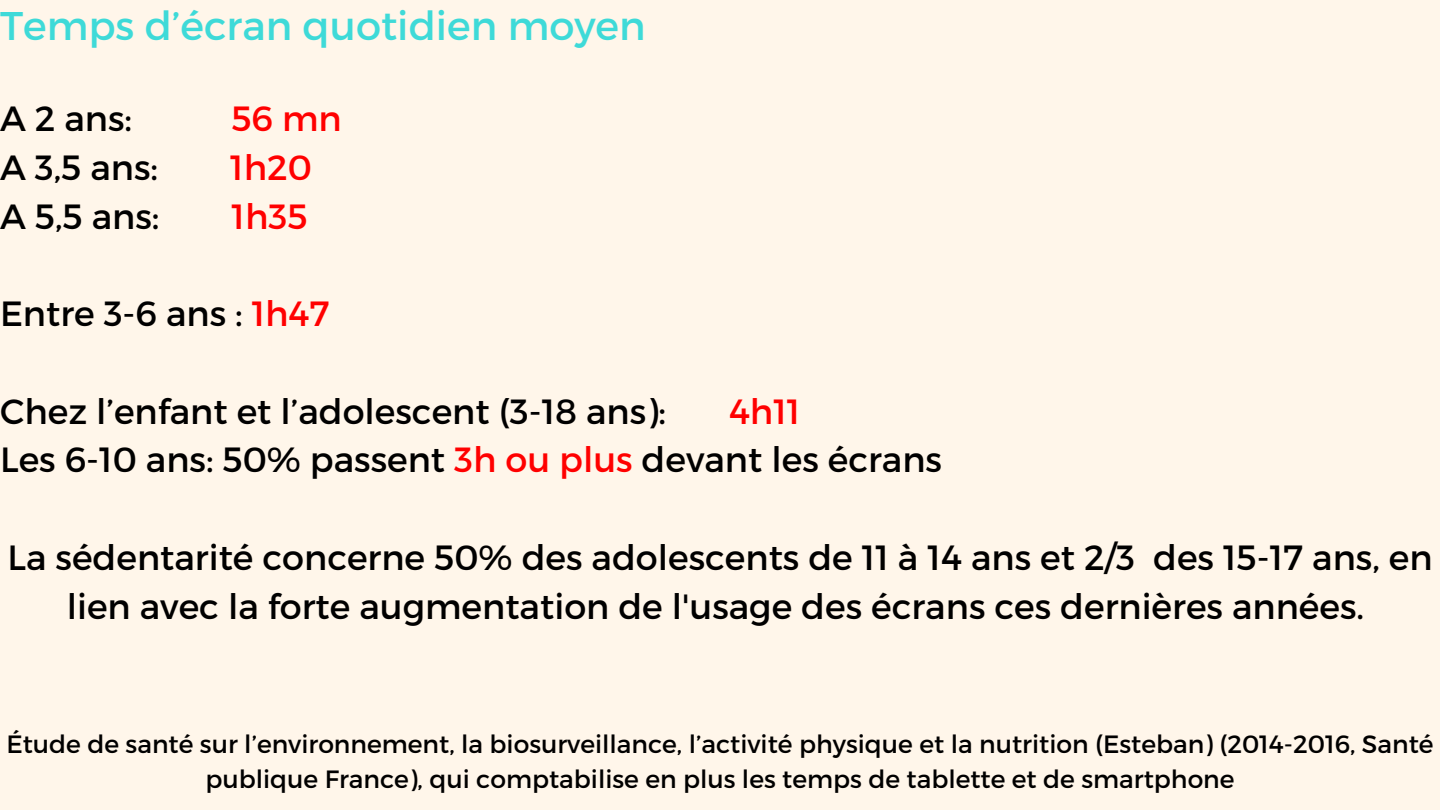
<style>
.page{position:relative;width:1440px;height:810px;background:#fff6ea}
.page>*{position:absolute;margin:0;border:0;box-sizing:border-box;transform-origin:0 0}
.t1{font:40px "Montserrat";color:#3edad8}
.t2{font:35px/48.8px "Montserrat";color:#000;text-align:center}
.t3{font:35px "Montserrat";color:#f00}
.t4{font:25px/34.5px "Montserrat";color:#000;text-align:center}
.s1{color:#f00}
</style>
<div class="page">
<p class="t1" style="left:0;top:-1px;width:647px">Temps d’écran quotidien moyen</p>
<p class="t2" style="left:0;top:92px;width:134px">A 2 ans:</p>
<p class="t3" style="left:231px;top:96px;width:112px">56 mn</p>
<p class="t2" style="left:0;top:141px;width:159px">A 3,5 ans:</p>
<p class="t3" style="left:230px;top:145px;width:83px">1h20</p>
<p class="t2" style="left:0;top:190px;width:161px">A 5,5 ans:</p>
<p class="t3" style="left:232px;top:193px;width:78px">1h35</p>
<p class="t2" style="left:0;top:287px;width:331px">Entre 3-6 ans : <span class="s1">1h47</span></p>
<p class="t2" style="left:0;top:385px;width:667px">Chez l’enfant et l’adolescent (3-18 ans):</p>
<p class="t3" style="left:729px;top:388px;width:73px">4h11</p>
<p class="t2" style="left:0;top:434px;width:944px">Les 6-10 ans: 50% passent <span class="s1">3h ou plus</span> devant les écrans</p>
<p class="t2" style="left:7px;top:531px;width:1427px">La sédentarité concerne 50% des adolescents de 11 à 14 ans et 2/3 des 15-17 ans, en lien avec la forte augmentation de l'usage des écrans ces dernières années.</p>
<p class="t4" style="left:6px;top:726px;width:1429px">Étude de santé sur l’environnement, la biosurveillance, l’activité physique et la nutrition (Esteban) (2014-2016, Santé publique France), qui comptabilise en plus les temps de tablette et de smartphone</p>
</div>
